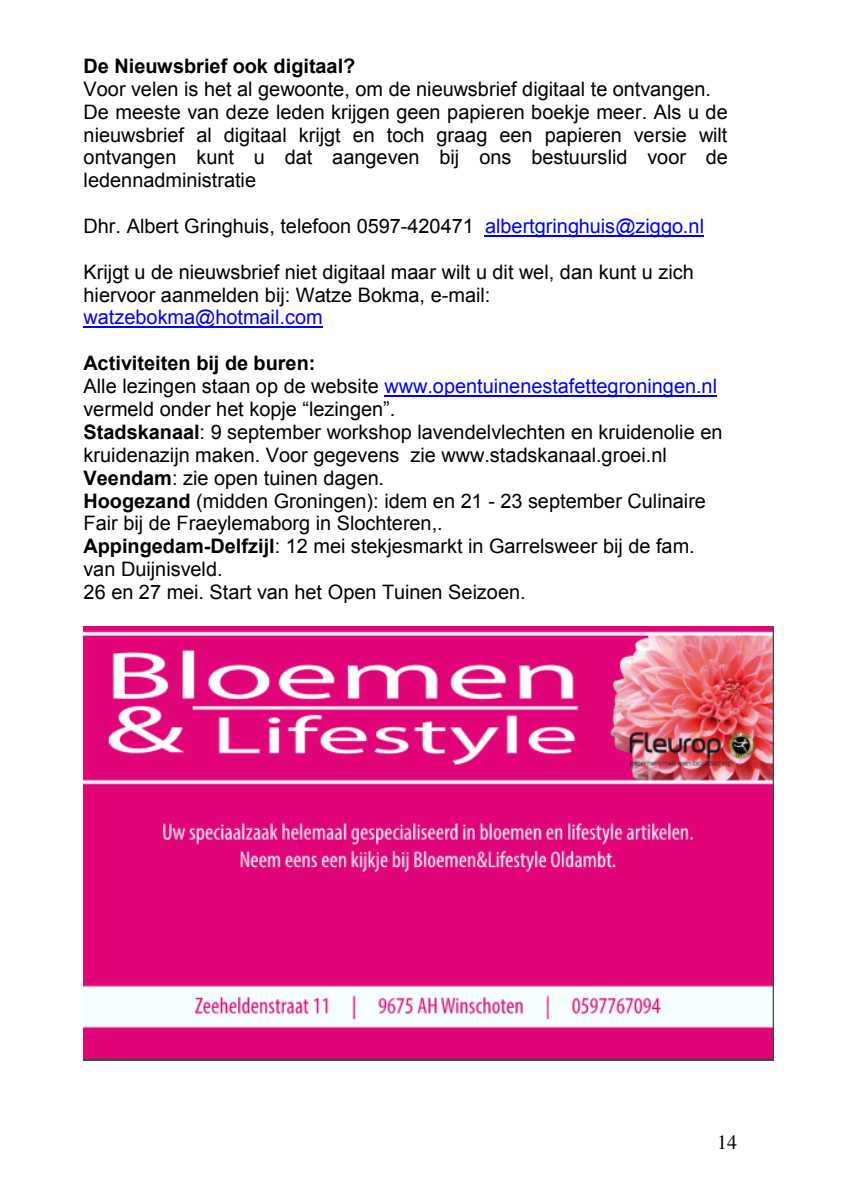
<style>
.page{position:relative;width:842px;height:1191px;background:#fff}
.page>*{position:absolute;margin:0;border:0;box-sizing:border-box;transform-origin:0 0}
.t1{font:20px/22.8px "Arial";color:#000}
.t2{font:700 20px "Arial";color:#000}
.t3{font:20px "Arial";color:#00f}
.t4{font:20px "Times";color:#000}
.s1{color:#00f}
.s2{font-weight:700}
.s3{font-style:inherit}
</style>
<div class="page">
<hr style="left:485px;top:235px;width:219px;height:2px;background:#00f">
<hr style="left:84px;top:326px;width:239px;height:2px;background:#00f">
<hr style="left:384px;top:395px;width:333px;height:2px;background:#00f">
<img style="left:84px;top:626px;width:689px;height:434px">
<p class="t2" style="left:84px;top:53px;width:273px">De Nieuwsbrief ook digitaal?</p>
<p class="t1" style="left:84px;top:78px;width:646px">Voor velen is het al gewoonte, om de nieuwsbrief digitaal te ontvangen.<br>De meeste van deze leden krijgen geen papieren boekje meer. Als u de nieuwsbrief al digitaal krijgt en toch graag een papieren versie wilt ontvangen kunt u dat aangeven bij ons bestuurslid voor de ledennadministratie</p>
<p class="t1" style="left:84px;top:215px;width:622px">Dhr. Albert Gringhuis, telefoon 0597-420471 <span class="s1">albertgringhuis@ziggo.nl</span></p>
<p class="t1" style="left:84px;top:260px;width:612px">Krijgt u de nieuwsbrief niet digitaal maar wilt u dit wel, dan kunt u zich hiervoor aanmelden bij: Watze Bokma, e-mail:</p>
<p class="t3" style="left:84px;top:304px;width:241px">watzebokma@hotmail.com</p>
<p class="t1" style="left:84px;top:352px;width:640px"><span class="s2">Activiteiten bij de buren:<br></span>Alle lezingen staan op de website <span class="s1">www.opentuinenestafettegroningen.nl </span><span class="s3">vermeld onder het kopje “lezingen”.<br></span><span class="s2">Stadskanaal</span>: 9 september workshop lavendelvlechten en kruidenolie en kruidenazijn maken. Voor gegevens zie www.stadskanaal.groei.nl <span class="s2">Veendam</span>: zie open tuinen dagen.<br><span class="s2">Hoogezand</span> (midden Groningen): idem en 21 - 23 september Culinaire Fair bij de Fraeylemaborg in Slochteren,.<br><span class="s2">Appingedam-Delfzijl</span>: 12 mei stekjesmarkt in Garrelsweer bij de fam. van Duijnisveld.<br>26 en 27 mei. Start van het Open Tuinen Seizoen.</p>
<p class="t4" style="left:717px;top:1123px;width:21px">14</p>
</div>
